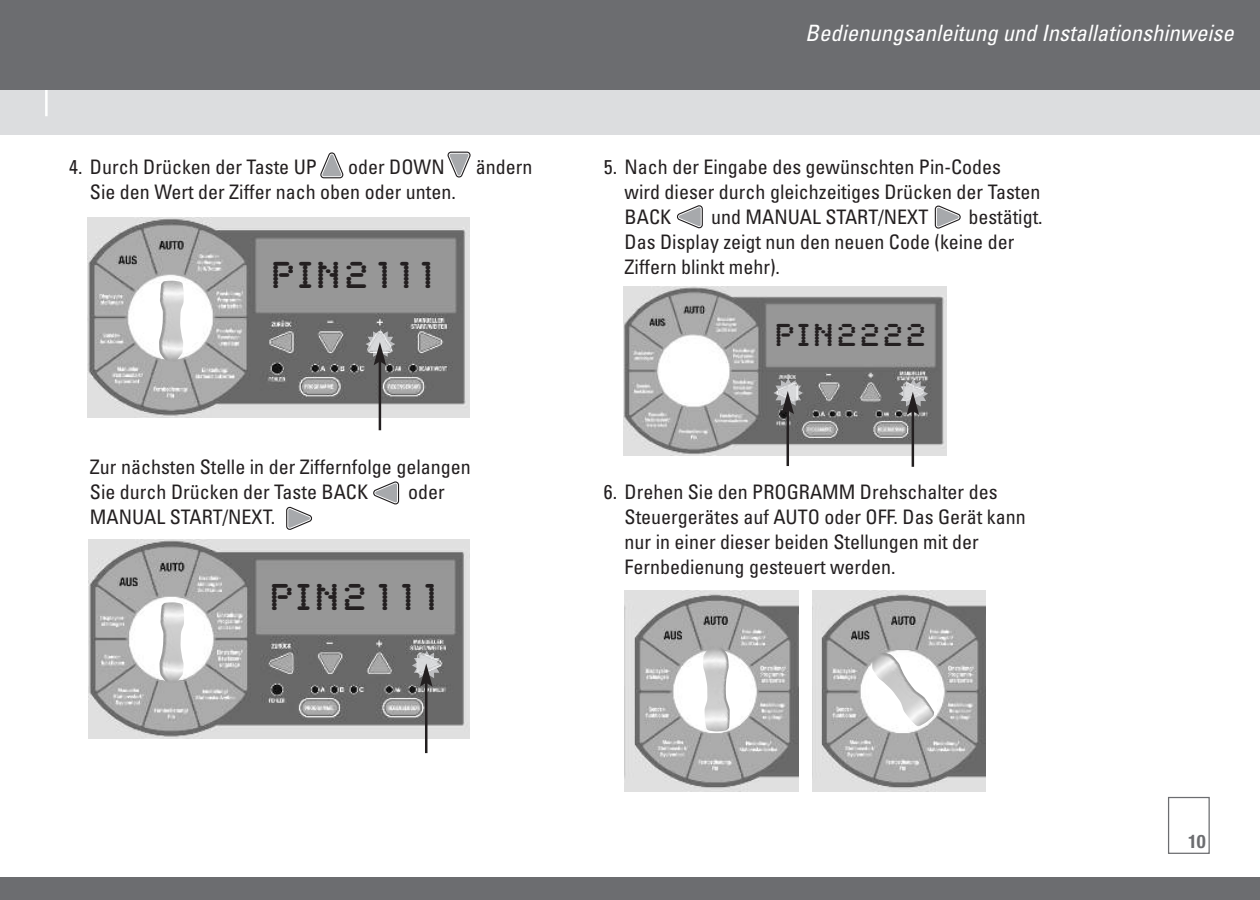
<style>
.page{position:relative;width:1260px;height:900px;background:#fff}
.page>*{position:absolute;margin:0;border:0;box-sizing:border-box;transform-origin:0 0}
.t1{font:39.25px "Synchro LET";letter-spacing:.175em;color:#231f20}
.t2{font:39px "Synchro LET";letter-spacing:.2em;color:#231f20}
.t3{font:33.25px "Synchro LET";letter-spacing:.1em;color:#231f20}
.t4{font:italic condensed 22.5px "Univers";letter-spacing:.005em;color:#fff}
.t5{font:condensed 20px/25px "Univers";color:#231f20}
.t6{font:700 condensed 18.5px "Helvetica Neue";color:#6c6d70}
</style>
<div class="page">
<div style="left:1168px;top:797px;width:42px;height:57px;border:1px solid #6c6d70"></div>
<div style="left:0;top:878px;width:1260px;height:22px;background:#6c6d70"></div>
<div style="left:0;top:90px;width:1260px;height:45px;background:#dcdddf"></div>
<hr style="left:45px;top:79px;width:3px;height:37px;background:#fff">
<div style="left:0;top:0;width:1260px;height:90px;background:#6c6d70"></div>
<svg style="left:373px;top:481px;width:27px;height:24px"></svg>
<svg style="left:677px;top:205px;width:26px;height:23px"></svg>
<svg style="left:320px;top:152px;width:23px;height:27px"></svg>
<svg style="left:448px;top:151px;width:23px;height:27px"></svg>
<svg style="left:286px;top:507px;width:26px;height:23px"></svg>
<svg style="left:934px;top:205px;width:27px;height:24px"></svg>
<img style="left:625px;top:590px;width:174px;height:201px">
<img style="left:812px;top:590px;width:174px;height:201px">
<img style="left:703px;top:646px;width:27px;height:85px">
<img style="left:872px;top:652px;width:62px;height:75px">
<img style="left:88px;top:539px;width:381px;height:200px">
<img style="left:159px;top:602px;width:25px;height:81px">
<img style="left:623px;top:287px;width:324px;height:169px">
<img style="left:87px;top:218px;width:383px;height:199px">
<img style="left:159px;top:281px;width:25px;height:81px">
<img style="left:366px;top:329px;width:29px;height:30px">
<hr style="left:379px;top:361px;width:2px;height:69px;background:#231f20">
<svg style="left:374px;top:342px;width:12px;height:23px"></svg>
<img style="left:412px;top:651px;width:30px;height:29px">
<hr style="left:425px;top:682px;width:2px;height:71px;background:#231f20">
<svg style="left:420px;top:663px;width:12px;height:24px"></svg>
<img style="left:773px;top:378px;width:30px;height:30px">
<hr style="left:787px;top:410px;width:2px;height:56px;background:#231f20">
<svg style="left:782px;top:391px;width:12px;height:23px"></svg>
<img style="left:899px;top:379px;width:29px;height:30px">
<hr style="left:912px;top:411px;width:2px;height:56px;background:#231f20">
<svg style="left:907px;top:392px;width:12px;height:23px"></svg>
<p class="t5" style="left:69px;top:156px;width:249px">4. Durch Drücken der Taste UP</p>
<p class="t5" style="left:348px;top:156px;width:98px">oder DOWN</p>
<p class="t5" style="left:476px;top:156px;width:58px">ändern</p>
<p class="t5" style="left:90px;top:181px;width:367px">Sie den Wert der Ziffer nach oben oder unten.</p>
<h1 class="t1" style="left:271px;top:252px;width:163px">PIN2111</h1>
<p class="t5" style="left:90px;top:456px;width:382px">Zur nächsten Stelle in der Ziffernfolge gelangen<br>Sie durch Drücken der Taste BACK</p>
<p class="t5" style="left:408px;top:481px;width:38px">oder</p>
<p class="t5" style="left:90px;top:506px;width:187px">MANUAL START/NEXT.</p>
<h2 class="t2" style="left:269px;top:574px;width:169px">PIN2111</h2>
<p class="t4" style="left:805px;top:24px;width:430px">Bedienungsanleitung und Installationshinweise</p>
<p class="t5" style="left:625px;top:156px;width:417px;text-indent:-21px">5. Nach der Eingabe des gewünschten Pin-Codes wird dieser durch gleichzeitiges Drücken der Tasten<br>BACK</p>
<p class="t5" style="left:711px;top:206px;width:219px">und MANUAL START/NEXT</p>
<p class="t5" style="left:625px;top:206px;width:420px;text-indent:344px">bestätigt.<br>Das Display zeigt nun den neuen Code (keine der<br>Ziffern blinkt mehr).</p>
<h3 class="t3" style="left:775px;top:316px;width:153px">PIN2222</h3>
<p class="t5" style="left:625px;top:481px;width:403px;text-indent:-21px">6. Drehen Sie den PROGRAMM Drehschalter des Steuergerätes auf AUTO oder OFF. Das Gerät kann nur in einer dieser beiden Stellungen mit der Fernbedienung gesteuert werden.</p>
<p class="t6" style="left:1188px;top:835px;width:19px">10</p>
</div>
